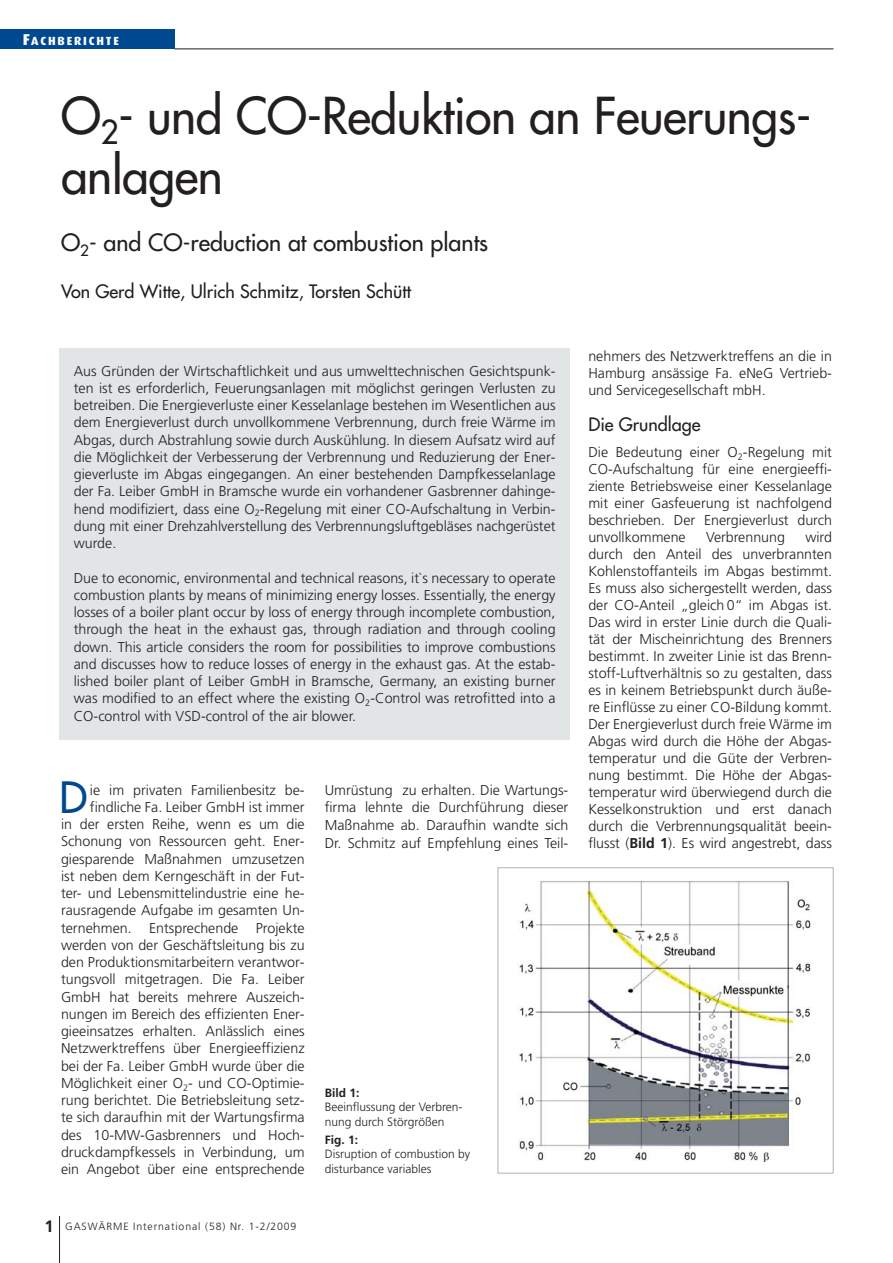
<style>
.page{position:relative;width:893px;height:1263px;background:#fff}
.page>*{position:absolute;margin:0;border:0;box-sizing:border-box;transform-origin:0 0}
.t1{font:49.5px/60px "Futura";letter-spacing:-.01em;color:#231f20}
.t2{font:42px "Futura";color:#004990}
.t3{font:23.25px "Futura";color:#231f20}
.t4{font:18px "Futura";color:#231f20}
.t5{font:300 14.25px/17.2px "Frutiger";color:#231f20;text-align:justify}
.t6{font:300 12px/14.2px "Frutiger";color:#231f20}
.t7{font:700 12px "Frutiger";color:#231f20}
.t8{font:800 11.85px "Dax";letter-spacing:.155em;color:#fff}
.t9{font:300 10.5px "Frutiger";letter-spacing:.085em;color:#231f20}
.s1{font-size:15.75px}
.s2{font-weight:700;font-size:16.5px}
.s3{font-weight:700}
</style>
<div class="page">
<hr style="left:59px;top:1216px;width:1px;height:47px;background:#231f20">
<hr style="left:174px;top:49px;width:659px;height:1px;background:#231f20">
<div style="left:0;top:30px;width:174px;height:19px;background:#004990"></div>
<div style="left:60px;top:349px;width:510px;height:391px;background:#e1e5e6"></div>
<img style="left:519px;top:881px;width:292px;height:281px">
<div style="left:497px;top:867px;width:336px;height:307px;border:1px solid #acb4b5"></div>
<p class="t8" style="left:23px;top:36px;width:98px"><span class="s1">F</span>ACHBERICHTE</p>
<h1 class="t1" style="left:61px;top:89px;width:752px">O<sub>2</sub>- und CO-Reduktion an Feuerungs&shy;anlagen</h1>
<h3 class="t3" style="left:61px;top:231px;width:429px">O<sub>2</sub>- and CO-reduction at combustion plants</h3>
<p class="t4" style="left:61px;top:282px;width:352px">Von Gerd Witte, Ulrich Schmitz, Torsten Schütt</p>
<p class="t5" style="left:74px;top:363px;width:483px">Aus Gründen der Wirtschaftlichkeit und aus umwelttechnischen Gesichtspunk&shy;ten ist es erforderlich, Feuerungsanlagen mit möglichst geringen Verlusten zu betreiben. Die Energieverluste einer Kesselanlage bestehen im Wesentlichen aus dem Energieverlust durch unvollkommene Verbrennung, durch freie Wärme im Abgas, durch Abstrahlung sowie durch Auskühlung. In diesem Aufsatz wird auf die Möglichkeit der Verbesserung der Verbrennung und Reduzierung der Ener&shy;gieverluste im Abgas eingegangen. An einer bestehenden Dampfkesselanlage der Fa. Leiber GmbH in Bramsche wurde ein vorhandener Gasbrenner dahinge&shy;hend modifiziert, dass eine O<sub>2</sub>-Regelung mit einer CO-Aufschaltung in Verbin&shy;dung mit einer Drehzahlverstellung des Verbrennungsluftgebläses nachgerüstet wurde.</p>
<p class="t5" style="left:74px;top:570px;width:483px">Due to economic, environmental and technical reasons, it`s necessary to operate combustion plants by means of minimizing energy losses. Essentially, the energy losses of a boiler plant occur by loss of energy through incomplete combustion, through the heat in the exhaust gas, through radiation and through cooling down. This article considers the room for possibilities to improve combustions and discusses how to reduce losses of energy in the exhaust gas. At the estab&shy;lished boiler plant of Leiber GmbH in Bramsche, Germany, an existing burner was modified to an effect where the existing O<sub>2</sub>-Control was retrofitted into a CO-control with VSD-control of the air blower.</p>
<h2 class="t2" style="left:60px;top:776px;width:29px">D</h2>
<p class="t5" style="left:61px;top:782px;width:245px;text-align:right">ie im privaten Familienbesitz be&shy;findliche Fa. Leiber GmbH ist immer<br>in der ersten Reihe, wenn es um die Schonung von Ressourcen geht. Ener&shy;giesparende Maßnahmen umzusetzen ist neben dem Kerngeschäft in der Fut&shy;ter- und Lebensmittelindustrie eine he&shy;rausragende Aufgabe im gesamten Un&shy;ternehmen. Entsprechende Projekte werden von der Geschäftsleitung bis zu den Produktionsmitarbeitern verantwor&shy;tungsvoll mitgetragen. Die Fa. Leiber GmbH hat bereits mehrere Auszeich&shy;nungen im Bereich des effizienten Ener&shy;gieeinsatzes erhalten. Anlässlich eines Netzwerktreffens über Energieeffizienz bei der Fa. Leiber GmbH wurde über die Möglichkeit einer O<sub>2</sub>- und CO-Optimie&shy;rung berichtet. Die Betriebsleitung setz&shy;te sich daraufhin mit der Wartungsfirma des 10-MW-Gasbrenners und Hoch&shy;druckdampfkessels in Verbindung, um ein Angebot über eine entsprechende</p>
<p class="t5" style="left:325px;top:782px;width:245px;line-height:17.9px">Umrüstung zu erhalten. Die Wartungs&shy;firma lehnte die Durchführung dieser Maßnahme ab. Daraufhin wandte sich Dr. Schmitz auf Empfehlung eines Teil-</p>
<p class="t7" style="left:325px;top:1088px;width:36px">Bild 1:</p>
<p class="t6" style="left:325px;top:1101px;width:139px">Beeinflussung der Verbren&shy;nung durch Störgrößen</p>
<p class="t7" style="left:325px;top:1135px;width:35px">Fig. 1:</p>
<p class="t6" style="left:325px;top:1148px;width:147px">Disruption of combustion by disturbance variables</p>
<p class="t9" style="left:45px;top:1222px;width:253px"><span class="s2">1</span> GASWÄRME International (58) Nr. 1-2/2009</p>
<p class="t5" style="left:588px;top:348px;width:245px">nehmers des Netzwerktreffens an die in Hamburg ansässige Fa. eNeG Vertrieb&shy;und Servicegesellschaft mbH.</p>
<p class="t4" style="left:588px;top:416px;width:114px">Die Grundlage</p>
<p class="t5" style="left:588px;top:444px;width:245px">Die Bedeutung einer O<sub>2</sub>-Regelung mit CO-Aufschaltung für eine energieeffi&shy;ziente Betriebsweise einer Kesselanlage mit einer Gasfeuerung ist nachfolgend beschrieben. Der Energieverlust durch unvollkommene</p>
<p class="t5" style="left:588px;top:529px;width:245px;text-indent:217px">wird durch den Anteil des unverbrannten Kohlenstoffanteils im Abgas bestimmt.<br>Es muss also sichergestellt werden, dass der CO-Anteil „gleich 0“ im Abgas ist.<br>Das wird in erster Linie durch die Quali&shy;tät der Mischeinrichtung des Brenners bestimmt. In zweiter Linie ist das Brenn&shy;stoff-Luftverhältnis so zu gestalten, dass es in keinem Betriebspunkt durch äuße&shy;re Einflüsse zu einer CO-Bildung kommt.<br>Der Energieverlust durch freie Wärme im Abgas wird durch die Höhe der Abgas&shy;temperatur und die Güte der Verbren&shy;nung bestimmt. Die Höhe der Abgas&shy;temperatur wird überwiegend durch die Kesselkonstruktion und erst danach durch die Verbrennungsqualität beein&shy;flusst (<span class="s3">Bild 1</span>). Es wird angestrebt, dass</p>
<p class="t5" style="left:706px;top:529px;width:80px">Verbrennung</p>
</div>
